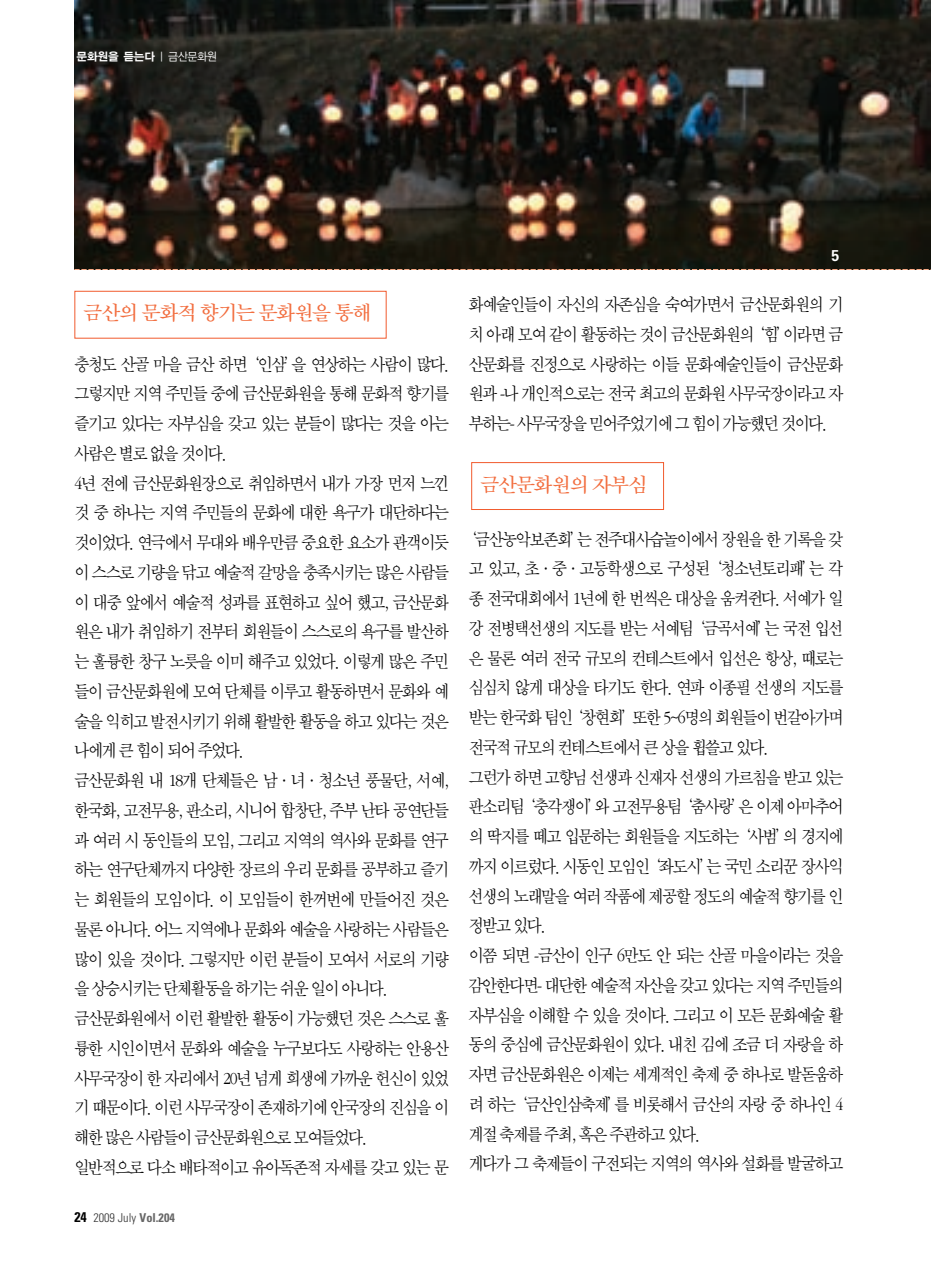
<style>
.page{position:relative;width:931px;height:1274px;background:#fff}
.page>*{position:absolute;margin:0;border:0;box-sizing:border-box;transform-origin:0 0}
.t1{font:21px "Sand Tm";letter-spacing:-.05em;color:#f26d3e}
.t2{font:18.38px/29.8px "Sand Sm";letter-spacing:-.07em;color:#000;scale:.9 1}
.t3{font:700 15.75px "Univers";color:#fff;scale:.9 1}
.t4{font:300 condensed 12.25px "Univers";color:#333}
.t5{font:11.38px "YGO15";letter-spacing:-.075em;color:#fff}
.s1{font-family:"YGO12"}
.s2{font-weight:700;font-size:14px;color:#000}
.s3{font-weight:700;color:#666}
</style>
<div class="page">
<img style="left:74px;top:0;width:857px;height:269px">
<div style="left:74px;top:291px;width:313px;height:48px;border:1px solid #f15b2e"></div>
<div style="left:471px;top:462px;width:193px;height:48px;border:1px solid #f15b2e"></div>
<svg style="left:74px;top:269px;width:857px;height:1px"></svg>
<p class="t5" style="left:76px;top:52px;width:143px">문화원을 듣는다 <span class="s1">| 금산문화원</span></p>
<p class="t1" style="left:84px;top:304px;width:290px">금산의 문화적 향기는 문화원을 통해</p>
<p class="t2" style="left:74px;top:350px;width:419px">충청도 산골 마을 금산 하면‘인삼’을 연상하는 사람이 많다. 그렇지만 지역 주민들 중에 금산문화원을 통해 문화적 향기를 즐기고 있다는 자부심을 갖고 있는 분들이 많다는 것을 아는 사람은 별로 없을 것이다.<br>4년 전에 금산문화원장으로 취임하면서 내가 가장 먼저 느낀 것 중 하나는 지역 주민들의 문화에 대한 욕구가 대단하다는 것이었다. 연극에서 무대와 배우만큼 중요한 요소가 관객이듯 이 스스로 기량을 닦고 예술적 갈망을 충족시키는 많은 사람들 이 대중 앞에서 예술적 성과를 표현하고 싶어 했고, 금산문화 원은 내가 취임하기 전부터 회원들이 스스로의 욕구를 발산하 는 훌륭한 창구 노릇을 이미 해주고 있었다. 이렇게 많은 주민 들이 금산문화원에 모여 단체를 이루고 활동하면서 문화와 예 술을 익히고 발전시키기 위해 활발한 활동을 하고 있다는 것은 나에게 큰 힘이 되어 주었다.<br>금산문화원 내 18개 단체들은 남·녀·청소년 풍물단, 서예, 한국화, 고전무용, 판소리, 시니어 합창단, 주부 난타 공연단들 과 여러 시 동인들의 모임, 그리고 지역의 역사와 문화를 연구 하는 연구단체까지 다양한 장르의 우리 문화를 공부하고 즐기 는 회원들의 모임이다. 이 모임들이 한꺼번에 만들어진 것은 물론 아니다. 어느 지역에나 문화와 예술을 사랑하는 사람들은 많이 있을 것이다. 그렇지만 이런 분들이 모여서 서로의 기량 을 상승시키는 단체활동을 하기는 쉬운 일이 아니다. 금산문화원에서 이런 활발한 활동이 가능했던 것은 스스로 훌 륭한 시인이면서 문화와 예술을 누구보다도 사랑하는 안용산 사무국장이 한 자리에서 20년 넘게 희생에 가까운 헌신이 있었 기 때문이다. 이런 사무국장이 존재하기에 안국장의 진심을 이 해한 많은 사람들이 금산문화원으로 모여들었다.<br>일반적으로 다소 배타적이고 유아독존적 자세를 갖고 있는 문</p>
<p class="t4" style="left:74px;top:1213px;width:102px"><span class="s2">24</span> 2009 July <span class="s3">Vol.204</span></p>
<p class="t3" style="left:832px;top:249px;width:10px">5</p>
<p class="t2" style="left:469px;top:291px;width:418px;text-align:justify">화예술인들이 자신의 자존심을 숙여가면서 금산문화원의 기 치 아래 모여 같이 활동하는 것이 금산문화원의‘힘’이라면 금 산문화를 진정으로 사랑하는 이들 문화예술인들이 금산문화 원과 -나 개인적으로는 전국 최고의 문화원 사무국장이라고 자 부하는- 사무국장을 믿어주었기에 그 힘이 가능했던 것이다.</p>
<p class="t1" style="left:480px;top:475px;width:168px">금산문화원의 자부심</p>
<p class="t2" style="left:469px;top:525px;width:418px;text-indent:-7px">‘금산농악보존회’는 전주대사습놀이에서 장원을 한 기록을 갖 고 있고, 초·중·고등학생으로 구성된‘청소년토리패’는 각 종 전국대회에서 1년에 한 번씩은 대상을 움켜쥔다. 서예가 일 강 전병택선생의 지도를 받는 서예팀‘금곡서예’는 국전 입선 은 물론 여러 전국 규모의 컨테스트에서 입선은 항상, 때로는 심심치 않게 대상을 타기도 한다. 연파 이종필 선생의 지도를 받는 한국화 팀인‘창현회’또한 5~6명의 회원들이 번갈아가며 전국적 규모의 컨테스트에서 큰 상을 휩쓸고 있다.<br>그런가 하면 고향님 선생과 신재자 선생의 가르침을 받고 있는 판소리팀‘충각쟁이’와 고전무용팀‘춤사랑’은 이제 아마추어 의 딱지를 떼고 입문하는 회원들을 지도하는‘사범’의 경지에 까지 이르렀다. 시동인 모임인‘좌도시’는 국민 소리꾼 장사익 선생의 노래말을 여러 작품에 제공할 정도의 예술적 향기를 인 정받고 있다.<br>이쯤 되면 -금산이 인구 6만도 안 되는 산골 마을이라는 것을 감안한다면- 대단한 예술적 자산을 갖고 있다는 지역 주민들의 자부심을 이해할 수 있을 것이다. 그리고 이 모든 문화예술 활 동의 중심에 금산문화원이 있다. 내친 김에 조금 더 자랑을 하 자면 금산문화원은 이제는 세계적인 축제 중 하나로 발돋움하 려 하는‘금산인삼축제’를 비롯해서 금산의 자랑 중 하나인 4 계절 축제를 주최, 혹은 주관하고 있다.<br>게다가 그 축제들이 구전되는 지역의 역사와 설화를 발굴하고</p>
</div>
